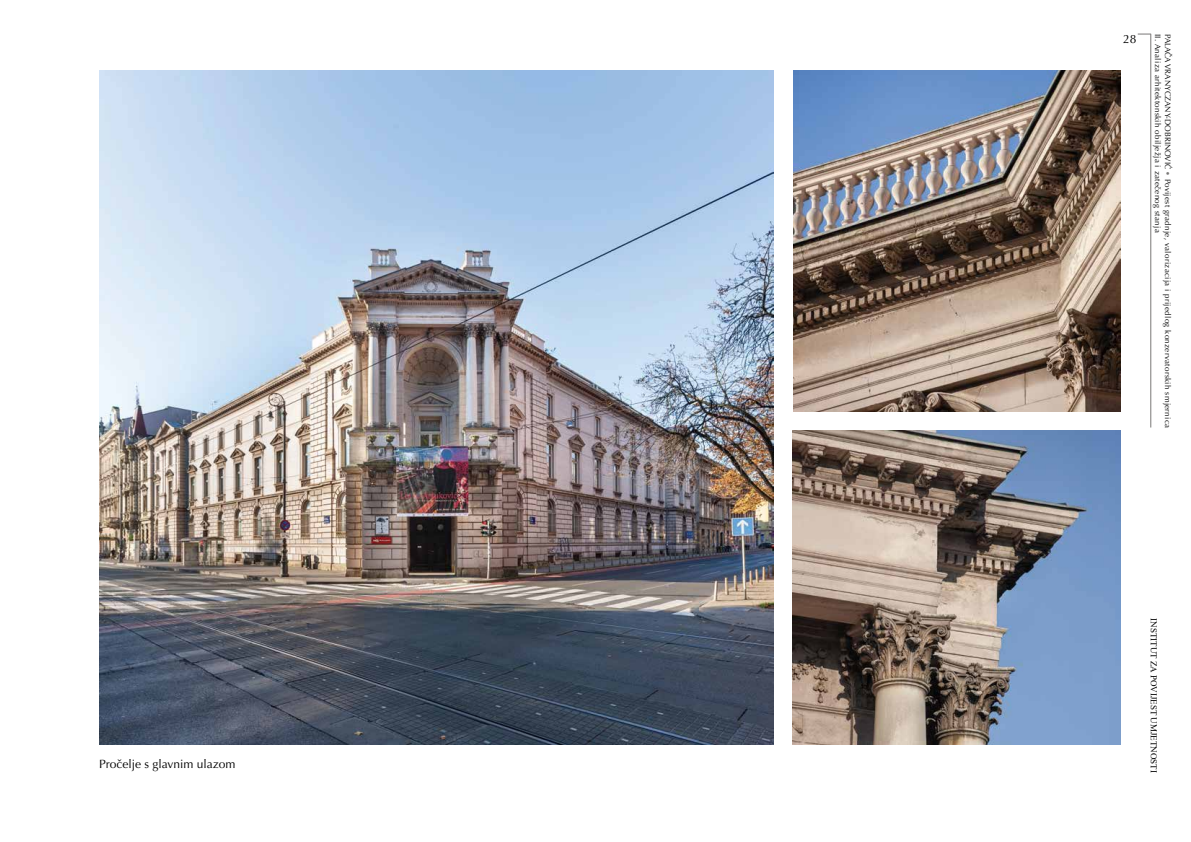
<style>
.page{position:relative;width:1191px;height:842px;background:#fff}
.page>*{position:absolute;margin:0;border:0;box-sizing:border-box;transform-origin:0 0}
.t1{font:12px "Optima LT Pro";color:#000}
.t2{font:9px "Times New Roman";color:#000}
.t3{font:8px/9.8px "Optima LT Pro";letter-spacing:.04em;color:#000}
.s1{color:#7a7877}
</style>
<div class="page">
<hr style="left:1150px;top:34px;width:1px;height:393px;background:#7a7877">
<svg style="left:1137px;top:34px;width:13px;height:1px"></svg>
<img style="left:99px;top:71px;width:674px;height:674px">
<img style="left:792px;top:431px;width:328px;height:314px">
<img style="left:793px;top:71px;width:327px;height:340px">
<h1 class="t1" style="left:99px;top:756px;width:138px">Pročelje s glavnim ulazom</h1>
<h1 class="t1" style="left:1123px;top:31px;width:15px">28</h1>
<p class="t3" style="left:1172px;top:34px;width:396px;rotate:90deg">PALAČA VRANYCZANY-DOBRINOVIĆ <span class="s1">•</span> Povijest gradnje, valorizacija i prijedlog konzervatorskih smjernica<br>II. Analiza arhitektonskih obilježja i zatečenog stanja</p>
<p class="t2" style="left:1160px;top:618px;width:156px;rotate:90deg">INSTITUT ZA POVIJEST UMJETNOSTI</p>
</div>
